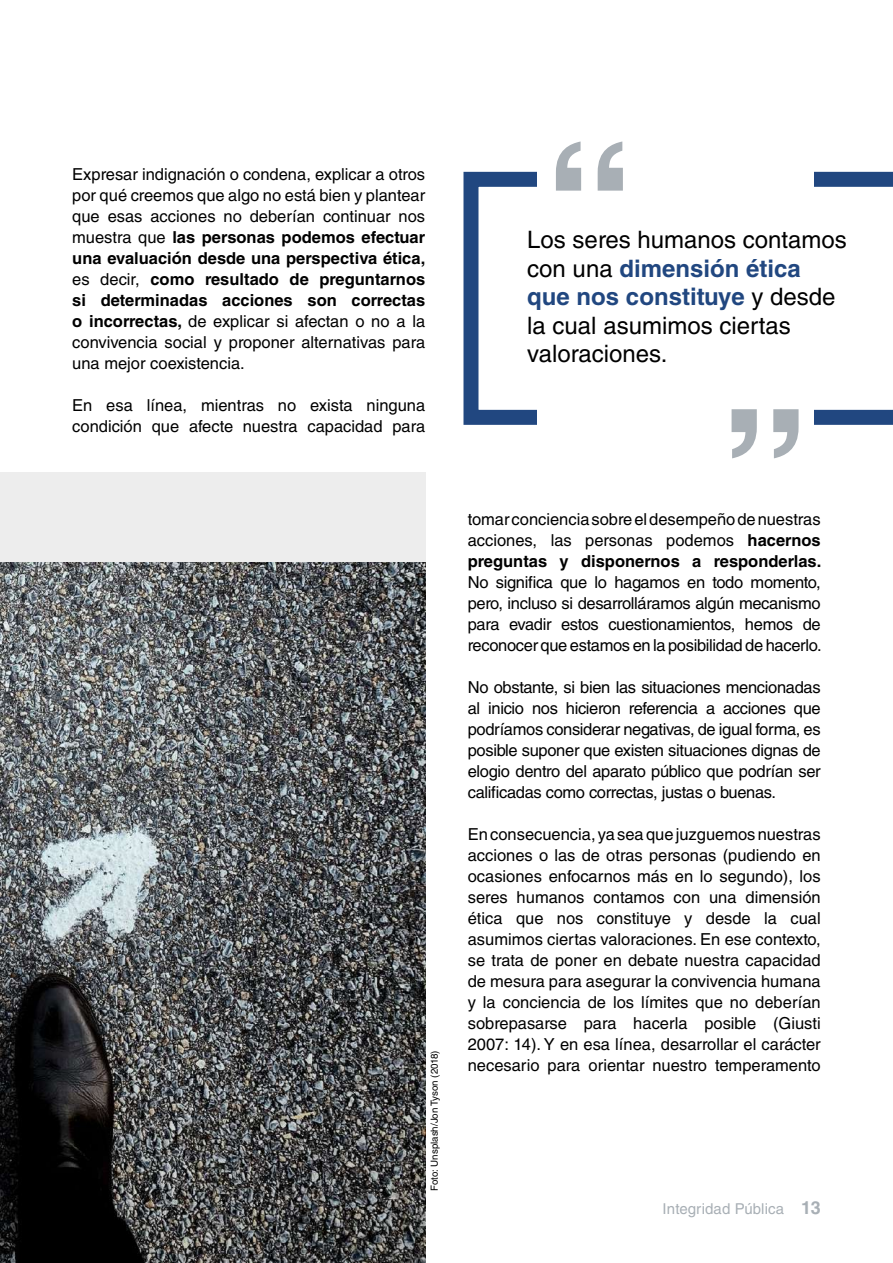
<style>
.page{position:relative;width:893px;height:1263px;background:#fff}
.page>*{position:absolute;margin:0;border:0;box-sizing:border-box;transform-origin:0 0}
.t1{font:700 180px "Helvetica LT Std";color:#a8afb5}
.t2{font:24px/28.5px "Helvetica LT Std";color:#000}
.t3{font:16.5px/21px "Helvetica LT Std";color:#000;text-align:justify}
.t4{font:15px "Helvetica LT Std";letter-spacing:.01em;color:#a8afb5}
.t5{font:9.75px "Helvetica LT Std";color:#000}
.s1{font-weight:700}
.s2{font-weight:700;color:#214780}
.s3{font-weight:700;font-size:18px}
</style>
<div class="page">
<div style="left:0;top:472px;width:425px;height:791px;background:#ededed"></div>
<img style="left:0;top:562px;width:425px;height:701px">
<svg style="left:463px;top:172px;width:430px;height:253px"></svg>
<div style="left:537px;top:130px;width:277px;height:67px;background:#fff"></div>
<div style="left:537px;top:400px;width:277px;height:79px;background:#fff"></div>
<p class="t3" style="left:72px;top:164px;width:354px">Expresar indignación o condena, explicar a otros por qué creemos que algo no está bien y plantear que esas acciones no deberían continuar nos muestra que <span class="s1">las personas podemos efectuar una evaluación desde una perspectiva ética, </span>es decir, <span class="s1">como resultado de preguntarnos si determinadas acciones son correctas o incorrectas,</span> de explicar si afectan o no a la convivencia social y proponer alternativas para una mejor coexistencia.</p>
<p class="t3" style="left:72px;top:395px;width:354px">En esa línea, mientras no exista ninguna condición que afecte nuestra capacidad para</p>
<p class="t5" style="left:429px;top:1191px;width:142px;rotate:-90deg">Foto: Unsplash/Jon Tyson (2018)</p>
<h1 class="t1" style="left:544px;top:99px;width:91px">“</h1>
<h2 class="t2" style="left:527px;top:226px;width:321px">Los seres humanos contamos con una <span class="s2">dimensión ética que nos constituye</span> y desde la cual asumimos ciertas valoraciones.</h2>
<h1 class="t1" style="left:810px;top:501px;width:91px;rotate:-180deg">“</h1>
<p class="t3" style="left:468px;top:509px;width:355px">tomar conciencia sobre el desempeño de nuestras acciones, las personas podemos <span class="s1">hacernos preguntas y disponernos a responderlas.</span></p>
<p class="t3" style="left:468px;top:572px;width:355px">No significa que lo hagamos en todo momento, pero, incluso si desarrolláramos algún mecanismo para evadir estos cuestionamientos, hemos de reconocer que estamos en la posibilidad de hacerlo.</p>
<p class="t3" style="left:468px;top:677px;width:354px">No obstante, si bien las situaciones mencionadas al inicio nos hicieron referencia a acciones que podríamos considerar negativas, de igual forma, es posible suponer que existen situaciones dignas de elogio dentro del aparato público que podrían ser calificadas como correctas, justas o buenas.</p>
<p class="t3" style="left:468px;top:824px;width:354px">En consecuencia, ya sea que juzguemos nuestras acciones o las de otras personas (pudiendo en ocasiones enfocarnos más en lo segundo), los seres humanos contamos con una dimensión ética que nos constituye y desde la cual asumimos ciertas valoraciones. En ese contexto, se trata de poner en debate nuestra capacidad de mesura para asegurar la convivencia humana y la conciencia de los límites que no deberían sobrepasarse para hacerla posible (Giusti 2007: 14). Y en esa línea, desarrollar el carácter necesario para orientar nuestro temperamento</p>
<p class="t4" style="left:663px;top:1200px;width:160px">Integridad Pública <span class="s3">13</span></p>
</div>
